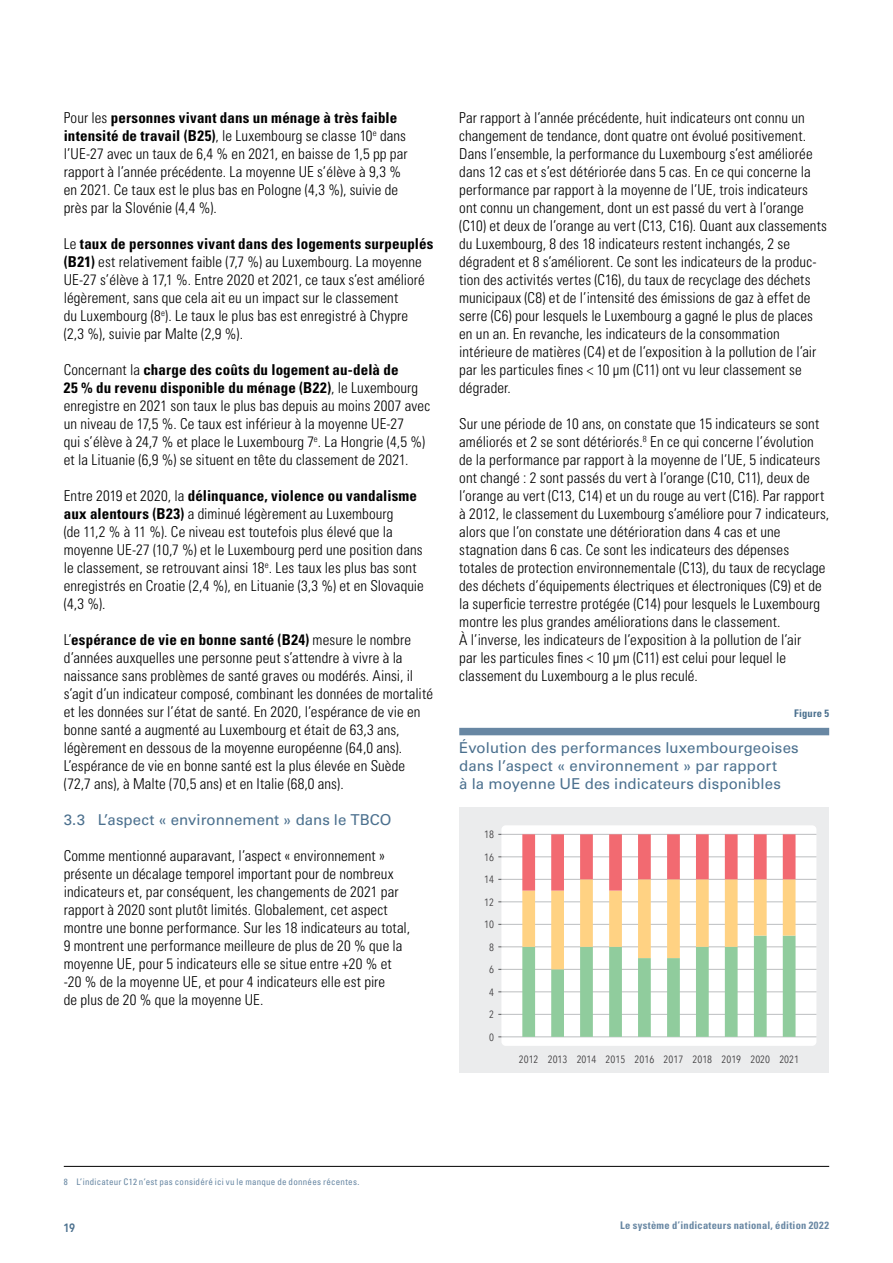
<style>
.page{position:relative;width:893px;height:1263px;background:#fff}
.page>*{position:absolute;margin:0;border:0;box-sizing:border-box;transform-origin:0 0}
.t1{font:300 condensed 15px/18px "Univers LT Std";letter-spacing:.005em;color:#000}
.t2{font:15px/18px "Univers LT Std";letter-spacing:.005em;color:#4b708e}
.t3{font:600 12px "Avenir Next Condensed";color:#4b708e}
.t4{font:10.5px/22.5px "Avenir Next Condensed";color:#414042;text-align:center}
.t5{font:700 condensed 10.5px "Univers LT Std";letter-spacing:.025em;color:#6887a3}
.t6{font:700 condensed 10.5px "Univers LT Std";letter-spacing:.025em;color:#4b708e}
.t7{font:condensed 9px "Univers LT Std";letter-spacing:.025em;color:#6887a3}
.s1{font-weight:700}
</style>
<div class="page">
<hr style="left:64px;top:1166px;width:765px;height:1px;background:#000">
<div style="left:459px;top:728px;width:370px;height:7px;background:#6887a3"></div>
<div style="left:459px;top:807px;width:370px;height:266px;background:#ebeced"></div>
<div style="left:501px;top:825px;width:315px;height:221px;background:#fff;border-radius:4px"></div>
<hr style="left:501px;top:834px;width:315px;height:1px;background:#bcbec0">
<hr style="left:501px;top:856px;width:315px;height:1px;background:#bcbec0">
<hr style="left:501px;top:879px;width:315px;height:1px;background:#bcbec0">
<hr style="left:501px;top:924px;width:315px;height:1px;background:#bcbec0">
<hr style="left:501px;top:946px;width:315px;height:1px;background:#bcbec0">
<hr style="left:501px;top:969px;width:315px;height:1px;background:#bcbec0">
<hr style="left:501px;top:991px;width:315px;height:1px;background:#bcbec0">
<hr style="left:501px;top:1014px;width:315px;height:1px;background:#bcbec0">
<hr style="left:501px;top:1036px;width:315px;height:1px;background:#bcbec0">
<hr style="left:501px;top:901px;width:315px;height:1px;background:#bcbec0">
<svg style="left:522px;top:834px;width:273px;height:203px"></svg>
<p class="t1" style="left:64px;top:109px;width:345px">Pour les <span class="s1">personnes vivant dans un ménage à très faible intensité de travail (B25)</span>, le Luxembourg se classe 10<sup>e</sup> dans l’UE-27 avec un taux de 6,4 % en 2021, en baisse de 1,5 pp par rapport à l’année précédente. La moyenne UE s’élève à 9,3 % en 2021. Ce taux est le plus bas en Pologne (4,3 %), suivie de près par la Slovénie (4,4 %).</p>
<p class="t1" style="left:64px;top:235px;width:371px">Le <span class="s1">taux de personnes vivant dans des logements surpeuplés (B21)</span> est relativement faible (7,7 %) au Luxembourg. La moyenne UE-27 s’élève à 17,1 %. Entre 2020 et 2021, ce taux s’est amélioré légèrement, sans que cela ait eu un impact sur le classement<br>du Luxembourg (8<sup>e</sup>). Le taux le plus bas est enregistré à Chypre<br>(2,3 %), suivie par Malte (2,9 %).</p>
<p class="t1" style="left:64px;top:361px;width:368px">Concernant la <span class="s1">charge des coûts du logement au-delà de<br>25 % du revenu disponible du ménage (B22)</span>, le Luxembourg enregistre en 2021 son taux le plus bas depuis au moins 2007 avec un niveau de 17,5 %. Ce taux est inférieur à la moyenne UE-27<br>qui s’élève à 24,7 % et place le Luxembourg 7<sup>e</sup>. La Hongrie (4,5 %) et la Lituanie (6,9 %) se situent en tête du classement de 2021.</p>
<p class="t1" style="left:64px;top:487px;width:362px">Entre 2019 et 2020, la <span class="s1">délinquance, violence ou vandalisme aux alentours (B23)</span> a diminué légèrement au Luxembourg<br>(de 11,2 % à 11 %). Ce niveau est toutefois plus élevé que la moyenne UE-27 (10,7 %) et le Luxembourg perd une position dans le classement, se retrouvant ainsi 18<sup>e</sup>. Les taux les plus bas sont enregistrés en Croatie (2,4 %), en Lituanie (3,3 %) et en Slovaquie (4,3 %).</p>
<p class="t1" style="left:64px;top:631px;width:371px">L’<span class="s1">espérance de vie en bonne santé (B24)</span> mesure le nombre d’années auxquelles une personne peut s’attendre à vivre à la naissance sans problèmes de santé graves ou modérés. Ainsi, il s’agit d’un indicateur composé, combinant les données de mortalité et les données sur l’état de santé. En 2020, l’espérance de vie en bonne santé a augmenté au Luxembourg et était de 63,3 ans, légèrement en dessous de la moyenne européenne (64,0 ans).<br>L’espérance de vie en bonne santé est la plus élevée en Suède (72,7 ans), à Malte (70,5 ans) et en Italie (68,0 ans).</p>
<p class="t2" style="left:64px;top:811px;width:329px">3.3 L’aspect « environnement » dans le TBCO</p>
<p class="t1" style="left:64px;top:847px;width:348px">Comme mentionné auparavant, l’aspect « environnement » présente un décalage temporel important pour de nombreux indicateurs et, par conséquent, les changements de 2021 par rapport à 2020 sont plutôt limités. Globalement, cet aspect montre une bonne performance. Sur les 18 indicateurs au total, 9 montrent une performance meilleure de plus de 20 % que la moyenne UE, pour 5 indicateurs elle se situe entre +20 % et -20 % de la moyenne UE, et pour 4 indicateurs elle est pire<br>de plus de 20 % que la moyenne UE.</p>
<p class="t1" style="left:459px;top:109px;width:369px">Par rapport à l’année précédente, huit indicateurs ont connu un changement de tendance, dont quatre ont évolué positivement.<br>Dans l’ensemble, la performance du Luxembourg s’est améliorée dans 12 cas et s’est détériorée dans 5 cas. En ce qui concerne la performance par rapport à la moyenne de l’UE, trois indicateurs ont connu un changement, dont un est passé du vert à l’orange (C10) et deux de l’orange au vert (C13, C16). Quant aux classements du Luxembourg, 8 des 18 indicateurs restent inchangés, 2 se dégradent et 8 s’améliorent. Ce sont les indicateurs de la produc&shy;tion des activités vertes (C16), du taux de recyclage des déchets municipaux (C8) et de l’intensité des émissions de gaz à effet de serre (C6) pour lesquels le Luxembourg a gagné le plus de places en un an. En revanche, les indicateurs de la consommation intérieure de matières (C4) et de l’exposition à la pollution de l’air par les particules fines &lt; 10 μm (C11) ont vu leur classement se dégrader.</p>
<p class="t1" style="left:459px;top:415px;width:371px">Sur une période de 10 ans, on constate que 15 indicateurs se sont améliorés et 2 se sont détériorés.<sup>8</sup> En ce qui concerne l’évolution de la performance par rapport à la moyenne de l’UE, 5 indicateurs ont changé : 2 sont passés du vert à l’orange (C10, C11), deux de l’orange au vert (C13, C14) et un du rouge au vert (C16). Par rapport à 2012, le classement du Luxembourg s’améliore pour 7 indicateurs, alors que l’on constate une détérioration dans 4 cas et une stagnation dans 6 cas. Ce sont les indicateurs des dépenses totales de protection environnementale (C13), du taux de recyclage des déchets d’équipements électriques et électroniques (C9) et de la superficie terrestre protégée (C14) pour lesquels le Luxembourg montre les plus grandes améliorations dans le classement.<br>À l’inverse, les indicateurs de l’exposition à la pollution de l’air<br>par les particules fines &lt; 10 μm (C11) est celui pour lequel le classement du Luxembourg a le plus reculé.</p>
<p class="t6" style="left:794px;top:707px;width:37px">Figure 5</p>
<p class="t2" style="left:459px;top:739px;width:341px">Évolution des performances luxembourgeoises dans l’aspect « environnement » par rapport<br>à la moyenne UE des indicateurs disponibles</p>
<p class="t4" style="left:484px;top:823px;width:11px">18<br>16<br>14<br>12<br>10<br>8<br>6<br>4<br>2<br>0</p>
<p class="t4" style="left:519px;top:1047px;width:282px">2012 2013 2014 2015 2016 2017 2018 2019 2020 2021</p>
<p class="t7" style="left:64px;top:1176px;width:297px">8 L’indicateur C12 n’est pas considéré ici vu le manque de données récentes.</p>
<p class="t3" style="left:63px;top:1218px;width:13px">19</p>
<p class="t5" style="left:620px;top:1219px;width:211px">Le système d’indicateurs national, édition 2022</p>
</div>
